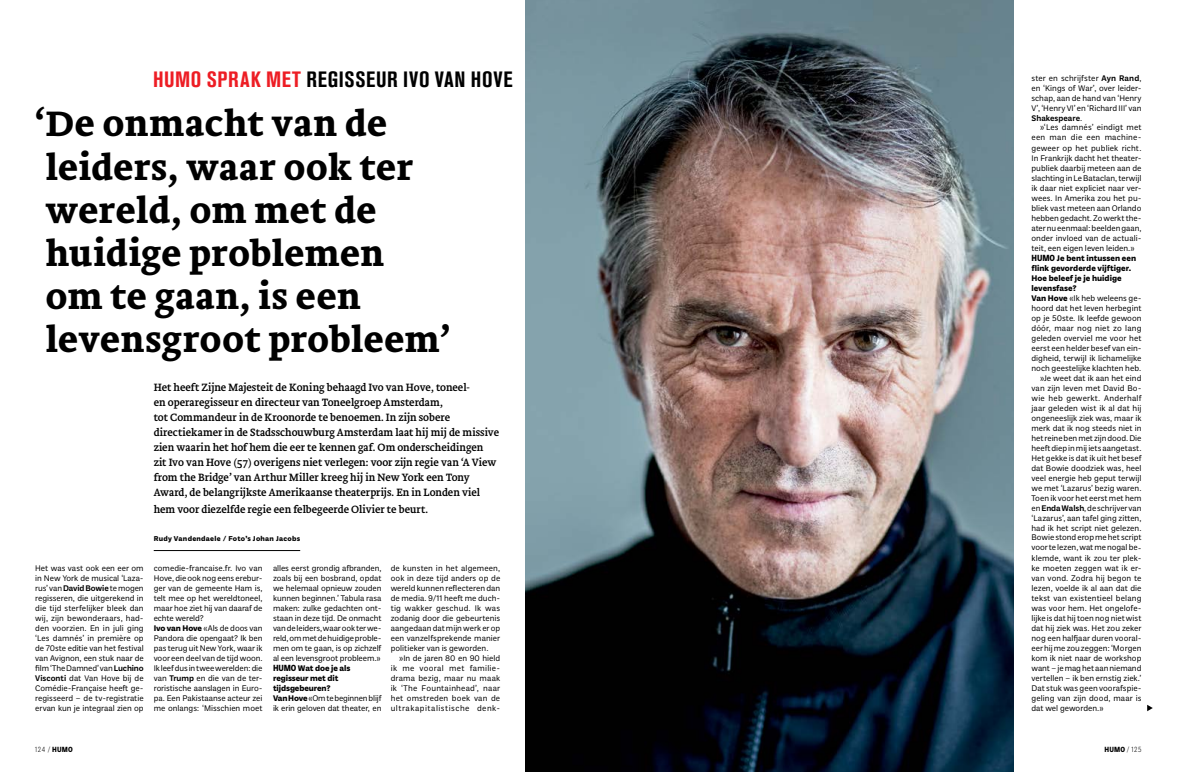
<style>
.page{position:relative;width:1179px;height:772px;background:#fff}
.page>*{position:absolute;margin:0;border:0;box-sizing:border-box;transform-origin:0 0}
.t1{font:700 36.6px/43.1px "Brioni Text Std";letter-spacing:.015em;color:#000}
.t2{font:700 condensed 22px "Akzidenz Grotesk BQ";letter-spacing:.035em;color:#000}
.t3{font:11px/15px "Brioni Text Std";letter-spacing:-.005em;color:#000;scale:.96 1}
.t4{font:8.7px/10px "Plan Grotesque Std";color:#000;text-align:justify}
.t5{font:700 8.7px "Plan Grotesque Std";color:#000}
.t6{font:8.7px "Plan Grotesque Std";letter-spacing:.02em;color:#000}
.t7{font:8.7px "Plan Grotesque Std";letter-spacing:.025em;color:#000}
.t8{font:300 8px "Plan Grotesque Cond Std";color:#000}
.t9{font:700 8px "Plan Grotesque Cond Std";color:#000}
.t10{font:700 7.5px "Plan Grotesque Std";letter-spacing:.035em;color:#000}
.s1{color:#ed1d24}
.s2{font-weight:500}
.s3{font-weight:700}
.s4{font-family:"Plan Grotesque Cond Std";font-weight:700;font-size:9.5px}
.s5{font-family:"Plan Grotesque Cond Std";font-size:9.5px}
.s6{font-weight:300}
</style>
<div class="page">
<img style="left:526px;top:0;width:487px;height:772px">
<hr style="left:154px;top:550px;width:146px;height:1px;background:#000">
<svg style="left:1147px;top:705px;width:5px;height:6px"></svg>
<h2 class="t2" style="left:153px;top:67px;width:361px"><span class="s1">HUMO SPRAK MET</span> REGISSEUR IVO VAN HOVE</h2>
<h1 class="t1" style="left:35px;top:103px;width:416px">‘De onmacht van de leiders, waar ook ter wereld, om met de huidige problemen<br>om te gaan, is een levensgroot probleem’</h1>
<p class="t4" style="left:35px;top:563px;width:110px">Het was vast ook een eer om in New York de musical ‘Laza&shy;rus’ van <span class="s2">David Bowie</span> te mogen regisseren, die uitgerekend in die tijd sterfelijker bleek dan wij, zijn bewonderaars, had&shy;den voorzien. En in juli ging ‘Les damnés’ in première op de 70ste editie van het festival van Avignon, een stuk naar de film ‘The Damned’ van <span class="s2">Luchino Visconti</span> dat Van Hove bij de Comédie-Française heeft ge&shy;regisseerd – de tv-registratie ervan kun je integraal zien op</p>
<p class="t3" style="left:154px;top:380px;width:361px">Het heeft Zijne Majesteit de Koning behaagd Ivo van Hove, toneel-<br>en operaregisseur en directeur van Toneelgroep Amsterdam,<br>tot Commandeur in de Kroonorde te benoemen. In zijn sobere directiekamer in de Stadsschouwburg Amsterdam laat hij mij de missive zien waarin het hof hem die eer te kennen gaf. Om onderscheidingen<br>zit Ivo van Hove (57) overigens niet verlegen: voor zijn regie van ‘A View from the Bridge’ van Arthur Miller kreeg hij in New York een Tony Award, de belangrijkste Amerikaanse theaterprijs. En in Londen viel</p>
<p class="t3" style="left:154px;top:502px;width:287px">hem voor diezelfde regie een felbegeerde Olivier te beurt.</p>
<p class="t10" style="left:154px;top:533px;width:148px">Rudy Vandendaele / Foto’s Johan Jacobs</p>
<p class="t4" style="left:154px;top:563px;width:110px;text-align:left">comedie-francaise.fr. Ivo van<br>Hove, die ook nog eens erebur&shy;ger van de gemeente Ham is, telt mee op het wereldtoneel, maar hoe ziet hij van daaraf de echte wereld?<br><span class="s3">Ivo van Hove</span> «Als de doos van<br>Pandora die opengaat? Ik ben pas terug uit New York, waar ik voor een deel van de tijd woon.<br>Ik leef dus in twee werelden: die van <span class="s2">Trump</span> en die van de ter&shy;roristische aanslagen in Euro&shy;pa. Een Pakistaanse acteur zei me onlangs: ‘Misschien moet</p>
<p class="t4" style="left:390px;top:563px;width:111px">de kunsten in het algemeen, ook in deze tijd anders op de wereld kunnen reflecteren dan de media. 9/11 heeft me duch&shy;tig wakker geschud. Ik was zodanig door die gebeurtenis aangedaan dat mijn werk er op een vanzelfsprekende manier politieker van is geworden.</p>
<p class="t4" style="left:273px;top:563px;width:110px;text-align:left">alles eerst grondig afbranden, zoals bij een bosbrand, opdat we helemaal opnieuw zouden kunnen beginnen.’ Tabula rasa maken: zulke gedachten ont&shy;staan in deze tijd. De onmacht van de leiders, waar ook ter we&shy;reld, om met de huidige proble&shy;men om te gaan, is op zichzelf al een levensgroot probleem.»<br><span class="s4">HUMO</span> <span class="s3">Wat doe je als regisseur met dit tijdsgebeuren?<br>Van Hove</span> «Om te beginnen blijf ik erin geloven dat theater, en</p>
<p class="t4" style="left:390px;top:653px;width:111px;text-indent:9px">»In de jaren 80 en 90 hield ik me vooral met familie&shy;drama bezig, maar nu maak ik ‘The Fountainhead’, naar het omstreden boek van de ultrakapitalistische denk-</p>
<p class="t4" style="left:1031px;top:73px;width:111px">ster en schrijfster <span class="s2">Ayn Rand</span>, en ‘Kings of War’, over leider&shy;schap, aan de hand van ‘Henry V’, ‘Henry VI’ en ‘Richard III’ van <span class="s2">Shakespeare</span>.</p>
<p class="t4" style="left:1039px;top:123px;width:103px">»‘Les damnés’ eindigt met</p>
<p class="t7" style="left:1031px;top:133px;width:111px">een man die een machine-</p>
<p class="t4" style="left:1031px;top:143px;width:111px">geweer op het publiek richt.</p>
<p class="t4" style="left:1031px;top:153px;width:111px">In Frankrijk dacht het theater-</p>
<p class="t4" style="left:1031px;top:163px;width:111px">publiek daarbij meteen aan de</p>
<p class="t4" style="left:1031px;top:173px;width:111px">slachting in Le Bataclan, terwijl</p>
<p class="t4" style="left:1031px;top:183px;width:111px">ik daar niet expliciet naar ver-</p>
<p class="t4" style="left:1031px;top:193px;width:111px">wees. In Amerika zou het pu-</p>
<p class="t4" style="left:1031px;top:203px;width:111px">bliek vast meteen aan Orlando</p>
<p class="t4" style="left:1031px;top:213px;width:111px">hebben gedacht. Zo werkt the-</p>
<p class="t4" style="left:1031px;top:223px;width:111px">ater nu eenmaal: beelden gaan,</p>
<p class="t4" style="left:1031px;top:233px;width:111px">onder invloed van de actuali-</p>
<p class="t4" style="left:1031px;top:243px;width:104px">teit, een eigen leven leiden.»</p>
<p class="t5" style="left:1031px;top:252px;width:106px"><span class="s5">HUMO</span> Je bent intussen een</p>
<p class="t5" style="left:1031px;top:262px;width:101px">flink gevorderde vijftiger.</p>
<p class="t5" style="left:1031px;top:272px;width:92px">Hoe beleef je je huidige</p>
<p class="t5" style="left:1031px;top:282px;width:47px">levensfase?</p>
<p class="t4" style="left:1031px;top:293px;width:111px"><span class="s3">Van Hove</span> «Ik heb weleens ge-</p>
<p class="t4" style="left:1031px;top:303px;width:111px">hoord dat het leven herbegint</p>
<p class="t4" style="left:1031px;top:313px;width:111px">op je 50ste. Ik leefde gewoon</p>
<p class="t4" style="left:1031px;top:323px;width:111px">dóór, maar nog niet zo lang</p>
<p class="t4" style="left:1031px;top:333px;width:111px">geleden overviel me voor het</p>
<p class="t4" style="left:1031px;top:343px;width:111px">eerst een helder besef van ein-</p>
<p class="t4" style="left:1031px;top:353px;width:111px">digheid, terwijl ik lichamelijke</p>
<p class="t4" style="left:1031px;top:363px;width:111px">noch geestelijke klachten heb.</p>
<p class="t4" style="left:1039px;top:373px;width:103px">»Je weet dat ik aan het eind</p>
<p class="t4" style="left:1031px;top:383px;width:111px">van zijn leven met David Bo-</p>
<p class="t6" style="left:1031px;top:393px;width:111px">wie heb gewerkt. Anderhalf</p>
<p class="t4" style="left:1031px;top:403px;width:111px">jaar geleden wist ik al dat hij</p>
<p class="t4" style="left:1031px;top:413px;width:111px">ongeneeslijk ziek was, maar ik</p>
<p class="t4" style="left:1031px;top:423px;width:111px">merk dat ik nog steeds niet in</p>
<p class="t4" style="left:1031px;top:433px;width:111px">het reine ben met zijn dood. Die</p>
<p class="t4" style="left:1031px;top:443px;width:111px">heeft diep in mij iets aangetast.</p>
<p class="t4" style="left:1031px;top:453px;width:111px">Het gekke is dat ik uit het besef</p>
<p class="t4" style="left:1031px;top:463px;width:111px">dat Bowie doodziek was, heel</p>
<p class="t4" style="left:1031px;top:473px;width:111px">veel energie heb geput terwijl</p>
<p class="t4" style="left:1031px;top:483px;width:111px">we met ‘Lazarus’ bezig waren.</p>
<p class="t4" style="left:1031px;top:493px;width:111px">Toen ik voor het eerst met hem</p>
<p class="t4" style="left:1031px;top:503px;width:111px">en <span class="s2">Enda Walsh</span>, de schrijver van</p>
<p class="t4" style="left:1031px;top:513px;width:111px">‘Lazarus’, aan tafel ging zitten,</p>
<p class="t4" style="left:1031px;top:523px;width:111px">had ik het script niet gelezen.</p>
<p class="t4" style="left:1031px;top:533px;width:111px">Bowie stond erop me het script</p>
<p class="t4" style="left:1031px;top:543px;width:111px">voor te lezen, wat me nogal be-</p>
<p class="t4" style="left:1031px;top:553px;width:111px">klemde, want ik zou ter plek-</p>
<p class="t4" style="left:1031px;top:563px;width:111px">ke moeten zeggen wat ik er-</p>
<p class="t4" style="left:1031px;top:573px;width:111px">van vond. Zodra hij begon te</p>
<p class="t4" style="left:1031px;top:583px;width:111px">lezen, voelde ik al aan dat die</p>
<p class="t4" style="left:1031px;top:593px;width:111px">tekst van existentieel belang</p>
<p class="t4" style="left:1031px;top:603px;width:111px">was voor hem. Het ongelofe-</p>
<p class="t4" style="left:1031px;top:613px;width:111px">lijke is dat hij toen nog niet wist</p>
<p class="t4" style="left:1031px;top:623px;width:111px">dat hij ziek was. Het zou zeker</p>
<p class="t4" style="left:1031px;top:633px;width:111px">nog een halfjaar duren vooral-</p>
<p class="t4" style="left:1031px;top:643px;width:111px">eer hij me zou zeggen: ‘Morgen</p>
<p class="t4" style="left:1031px;top:653px;width:111px">kom ik niet naar de workshop</p>
<p class="t4" style="left:1031px;top:663px;width:111px">want – je mag het aan niemand</p>
<p class="t4" style="left:1031px;top:673px;width:111px">vertellen – ik ben ernstig ziek.’</p>
<p class="t4" style="left:1031px;top:683px;width:111px">Dat stuk was geen voorafspie-</p>
<p class="t4" style="left:1031px;top:693px;width:111px">geling van zijn dood, maar is</p>
<p class="t4" style="left:1031px;top:703px;width:73px">dat wel geworden.»</p>
<p class="t8" style="left:35px;top:744px;width:39px">124 / <span class="s3">HUMO</span></p>
<p class="t9" style="left:1104px;top:744px;width:38px">HUMO <span class="s6">/ 125</span></p>
</div>
